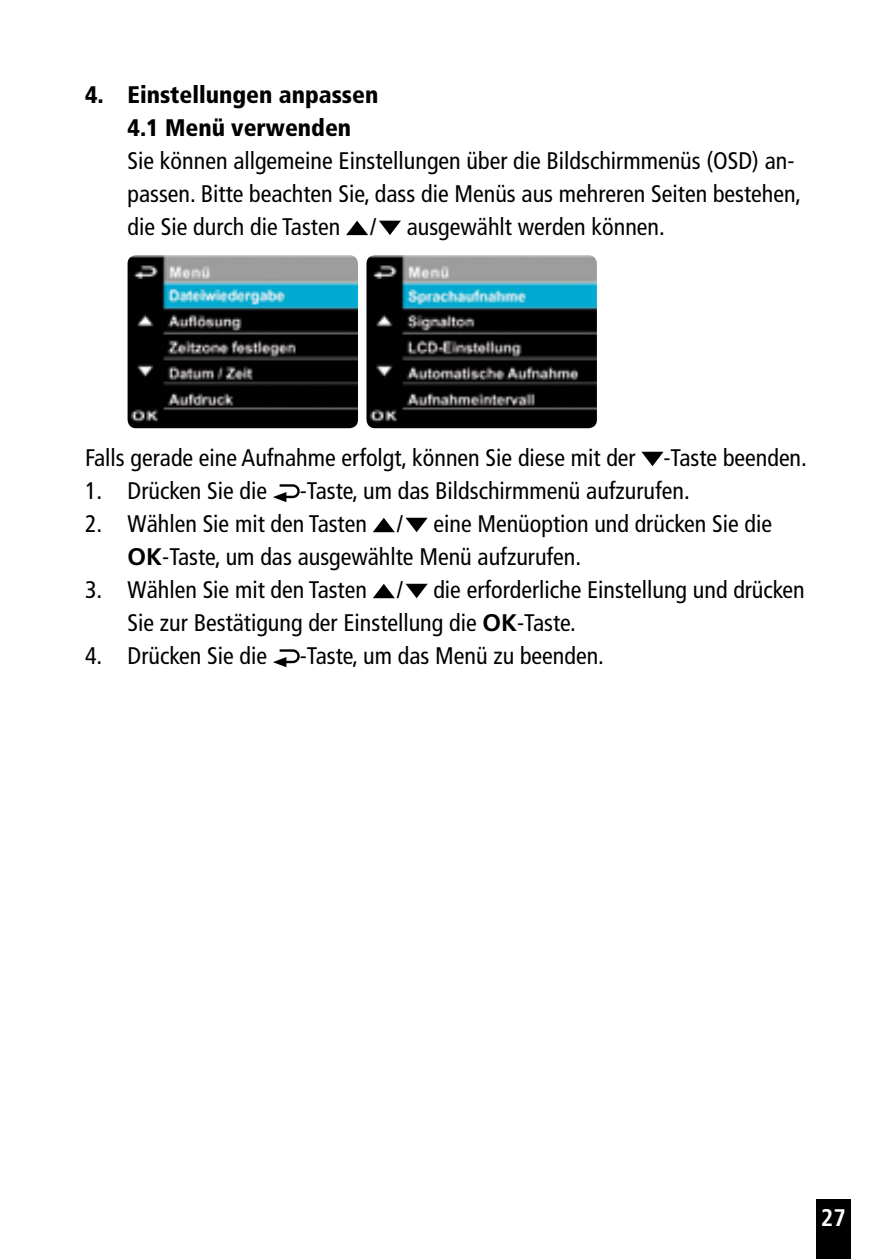
<style>
.page{position:relative;width:893px;height:1259px;background:#fff}
.page>*{position:absolute;margin:0;border:0;box-sizing:border-box;transform-origin:0 0}
.t1{font:condensed 24px/33px "Frutiger";color:#000}
.t2{font:900 condensed 24px/33px "Frutiger";color:#000}
.t3{font:700 condensed 24px "Frutiger";color:#fff}
.s1{font-weight:700;font-stretch:normal}
</style>
<div class="page">
<div style="left:816px;top:1199px;width:34px;height:60px;background:#000"></div>
<svg style="left:346px;top:221px;width:22px;height:14px"></svg>
<svg style="left:379px;top:221px;width:22px;height:14px"></svg>
<svg style="left:641px;top:452px;width:22px;height:14px"></svg>
<svg style="left:273px;top:484px;width:27px;height:18px"></svg>
<svg style="left:373px;top:518px;width:22px;height:14px"></svg>
<svg style="left:406px;top:518px;width:22px;height:14px"></svg>
<svg style="left:373px;top:584px;width:22px;height:14px"></svg>
<svg style="left:406px;top:584px;width:22px;height:14px"></svg>
<svg style="left:273px;top:649px;width:27px;height:18px"></svg>
<img style="left:366px;top:255px;width:231px;height:173px">
<img style="left:128px;top:255px;width:230px;height:173px">
<p class="t2" style="left:128px;top:78px;width:252px;text-indent:-43px">4. Einstellungen anpassen<br>4.1 Menü verwenden</p>
<p class="t1" style="left:128px;top:144px;width:675px">Sie können allgemeine Einstellungen über die Bildschirmmenüs (OSD) an&shy;passen. Bitte beachten Sie, dass die Menüs aus mehreren Seiten bestehen, die Sie durch die Tasten /</p>
<p class="t1" style="left:407px;top:210px;width:256px">ausgewählt werden können.</p>
<p class="t1" style="left:85px;top:441px;width:720px">Falls gerade eine Aufnahme erfolgt, können Sie diese mit der -Taste beenden.</p>
<p class="t1" style="left:85px;top:474px;width:183px">1. Drücken Sie die</p>
<p class="t1" style="left:300px;top:474px;width:388px">-Taste, um das Bildschirmmenü aufzurufen.</p>
<p class="t1" style="left:85px;top:507px;width:320px">2. Wählen Sie mit den Tasten /</p>
<p class="t1" style="left:128px;top:507px;width:646px;text-indent:306px">eine Menüoption und drücken Sie die<br><span class="s1">OK</span>-Taste, um das ausgewählte Menü aufzurufen.</p>
<p class="t1" style="left:85px;top:573px;width:320px">3. Wählen Sie mit den Tasten /</p>
<p class="t1" style="left:128px;top:573px;width:679px;text-indent:306px">die erforderliche Einstellung und drücken<br>Sie zur Bestätigung der Einstellung die <span class="s1">OK</span>-Taste.</p>
<p class="t1" style="left:85px;top:639px;width:183px">4. Drücken Sie die</p>
<p class="t1" style="left:300px;top:639px;width:302px">-Taste, um das Menü zu beenden.</p>
<p class="t3" style="left:821px;top:1203px;width:26px">27</p>
</div>
